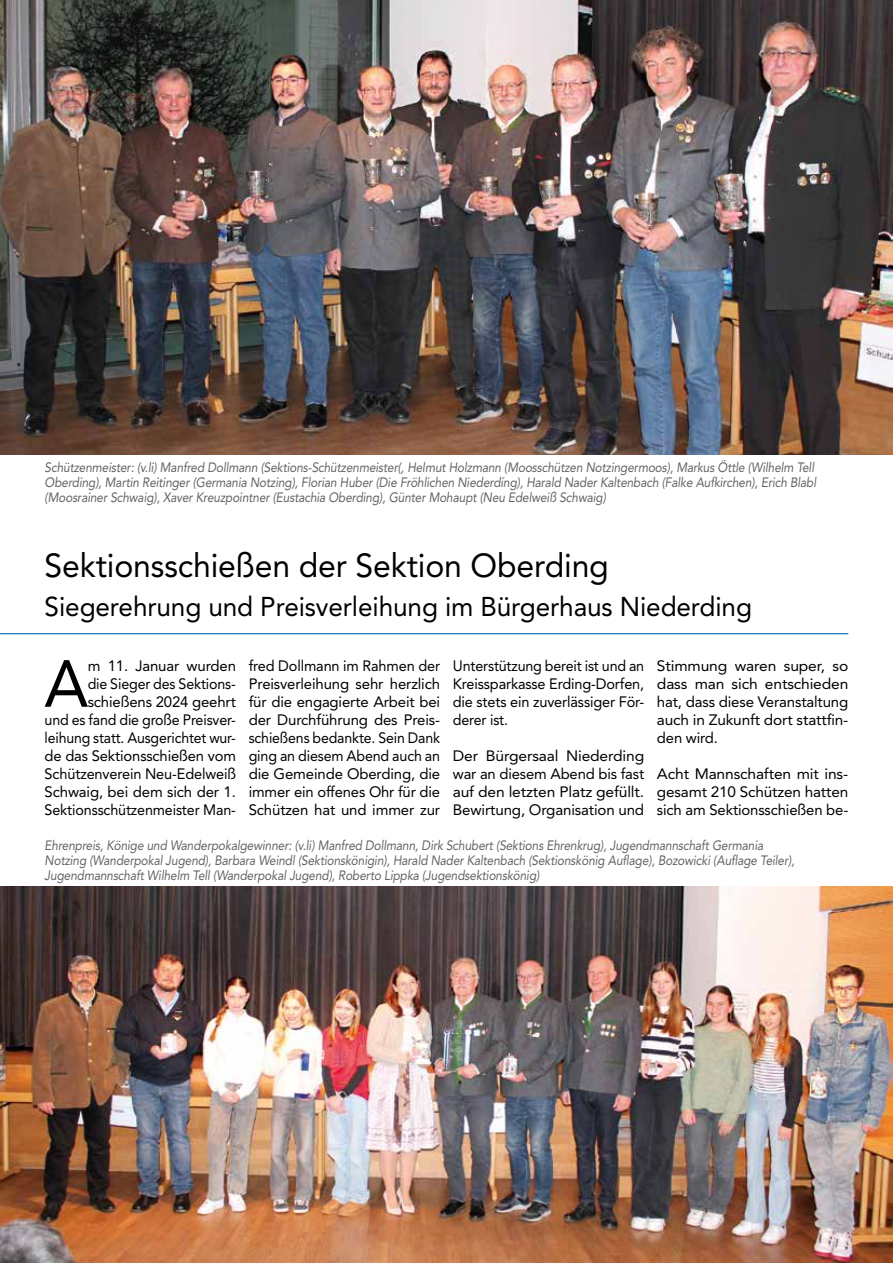
<style>
.page{position:relative;width:893px;height:1263px;background:#fff}
.page>*{position:absolute;margin:0;border:0;box-sizing:border-box;transform-origin:0 0}
.t1{font:65.85px "Avenir LT Std";color:#000;scale:.95 1}
.t2{font:33px "Avenir LT Std";letter-spacing:-.005em;color:#000}
.t3{font:27px "Avenir LT Std";letter-spacing:-.005em;color:#000}
.t4{font:15px/18px "Avenir LT Std";letter-spacing:-.01em;color:#000;text-align:right}
.t5{font:15px/18px "Avenir LT Std";letter-spacing:-.01em;color:#000;text-align:justify;scale:1.04 1}
.t6{font:15px/18px "Avenir LT Std";letter-spacing:-.01em;color:#000;text-align:justify;scale:.95 1}
.t7{font:italic 13.5px/15px "Avenir LT Std";letter-spacing:-.01em;color:#636362;scale:.88 1}
</style>
<div class="page">
<hr style="left:0;top:633px;width:848px;height:1px;background:#0067b1">
<img style="left:0;top:887px;width:893px;height:376px">
<img style="left:0;top:0;width:893px;height:455px">
<p class="t7" style="left:45px;top:460px;width:878px">Schützenmeister: (v.li) Manfred Dollmann (Sektions-Schützenmeister(, Helmut Holzmann (Moosschützen Notzingermoos), Markus Öttle (Wilhelm Tell<br>Oberding), Martin Reitinger (Germania Notzing), Florian Huber (Die Fröhlichen Niederdíng), Harald Nader Kaltenbach (Falke Aufkirchen), Erich Blabl (Moosrainer Schwaig), Xaver Kreuzpointner (Eustachia Oberding), Günter Mohaupt (Neu Edelweiß Schwaig)</p>
<h2 class="t2" style="left:45px;top:546px;width:566px">Sektionsschießen der Sektion Oberding</h2>
<h3 class="t3" style="left:45px;top:591px;width:709px">Siegerehrung und Preisverleihung im Bürgerhaus Niederding</h3>
<p class="t4" style="left:45px;top:657px;width:193px">m 11. Januar wurden<br>die Sieger des Sektions&shy;schießens 2024 geehrt<br>und es fand die große Preisver&shy;leihung statt. Ausgerichtet wur&shy;de das Sektionsschießen vom<br>Schützenverein Neu-Edelweiß<br>Schwaig, bei dem sich der 1.<br>Sektionsschützenmeister Man-</p>
<p class="t4" style="left:249px;top:657px;width:193px;text-align:justify">fred Dollmann im Rahmen der Preisverleihung sehr herzlich für die engagierte Arbeit bei der Durchführung des Preis&shy;schießens bedankte. Sein Dank ging an diesem Abend auch an die Gemeinde Oberding, die immer ein offenes Ohr für die Schützen hat und immer zur</p>
<p class="t6" style="left:453px;top:657px;width:203px">Unterstützung bereit ist und an Kreissparkasse Erding-Dorfen, die stets ein zuverlässiger För&shy;derer ist.</p>
<h1 class="t1" style="left:44px;top:646px;width:48px">A</h1>
<p class="t5" style="left:453px;top:747px;width:185px">Der Bürgersaal Niederding war an diesem Abend bis fast auf den letzten Platz gefüllt.<br>Bewirtung, Organisation und</p>
<p class="t5" style="left:657px;top:657px;width:185px">Stimmung waren super, so dass man sich entschieden hat, dass diese Veranstaltung auch in Zukunft dort stattfin&shy;den wird.</p>
<p class="t5" style="left:657px;top:765px;width:185px">Acht Mannschaften mit ins&shy;gesamt 210 Schützen hatten sich am Sektionsschießen be-</p>
<p class="t7" style="left:45px;top:838px;width:854px">Ehrenpreis, Könige und Wanderpokalgewinner: (v.li) Manfred Dollmann, Dirk Schubert (Sektions Ehrenkrug), Jugendmannschaft Germania<br>Notzing (Wanderpokal Jugend), Barbara Weindl (Sektionskönigin), Harald Nader Kaltenbach (Sektionskönig Auflage), Bozowicki (Auflage Teiler),<br>Jugendmannschaft Wilhelm Tell (Wanderpokal Jugend), Roberto Lippka (Jugendsektionskönig)</p>
</div>
